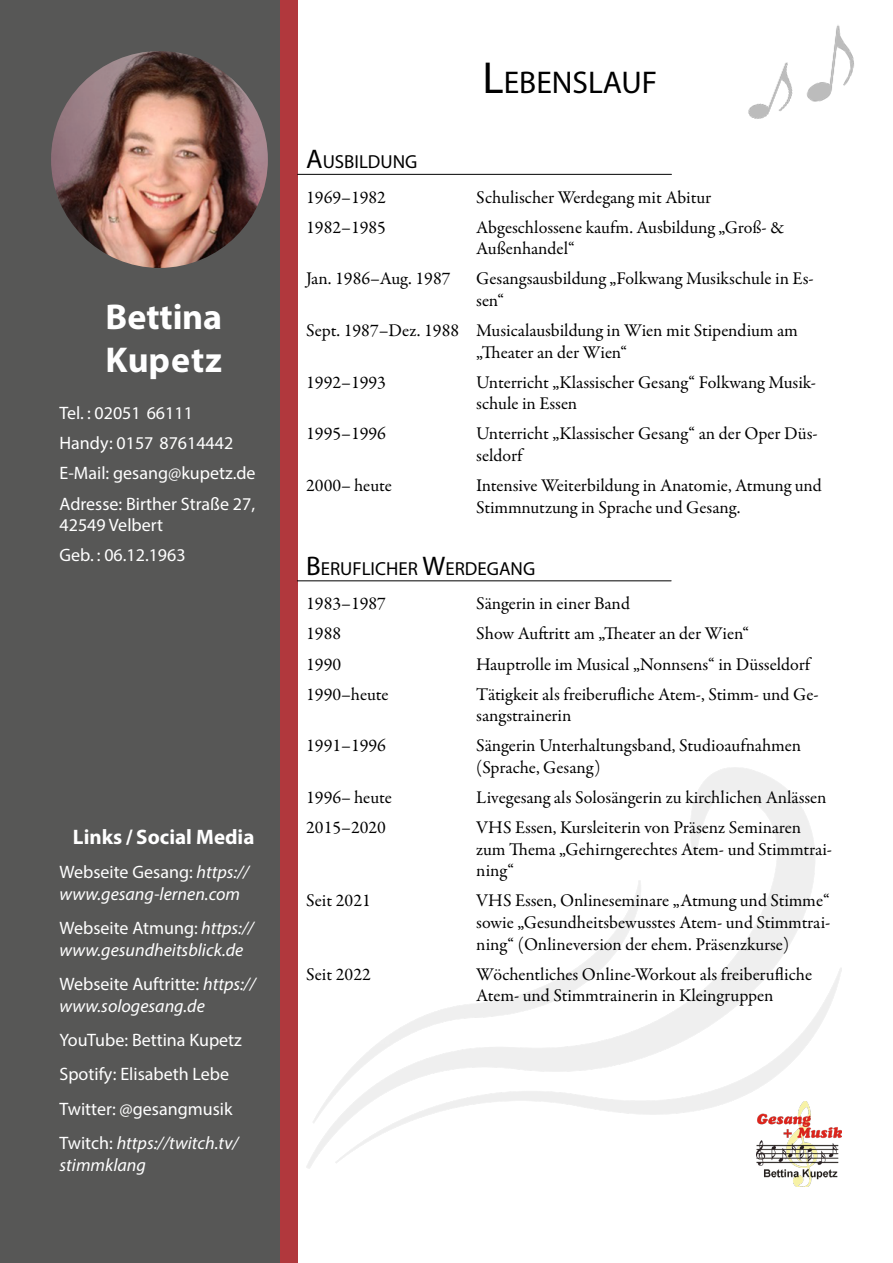
<style>
.page{position:relative;width:893px;height:1263px;background:#fff}
.page>*{position:absolute;margin:0;border:0;box-sizing:border-box;transform-origin:0 0}
.t1{font:700 36px/43.2px "Myriad Pro";color:#fff}
.t2{font:31.5px "Myriad Pro";color:#000}
.t3{font:700 21px "Myriad Pro";color:#fff}
.t4{font:18.9px "Myriad Pro";color:#000}
.t5{font:18px/21.6px "Garamond Premr Pro";color:#000}
.t6{font:18px/30.2px "Myriad Pro";color:#fff}
.t7{font:italic 18px/21.6px "Myriad Pro";color:#fff}
.s1{font-style:normal}
.s2{font-style:italic}
.s3{font-size:45px}
.s4{font-size:27px}
</style>
<div class="page">
<img style="left:764px;top:1169px;width:74px;height:17px">
<div style="left:0;top:0;width:298px;height:1263px;background:#575756"></div>
<div style="left:281px;top:0;width:17px;height:1263px;background:#b1383d"></div>
<img style="left:51px;top:51px;width:217px;height:217px;border-radius:108px">
<img style="left:306px;top:767px;width:536px;height:402px">
<img style="left:748px;top:66px;width:36px;height:53px">
<img style="left:784px;top:25px;width:70px;height:83px">
<hr style="left:298px;top:174px;width:373px;height:1px;background:#000">
<hr style="left:297px;top:580px;width:374px;height:1px;background:#000">
<h1 class="t1" style="left:105px;top:294px;width:118px">Bettina<br>Kupetz</h1>
<p class="t6" style="left:60px;top:398px;width:198px">Tel. : 02051 66111<br>Handy: 0157 87614442<br>E-Mail: gesang@kupetz.de<br>Adresse: Birther Straße 27,</p>
<p class="t6" style="left:60px;top:510px;width:128px">42549 Velbert<br>Geb. : 06.12.1963</p>
<p class="t3" style="left:73px;top:823px;width:183px">Links / Social Media</p>
<p class="t7" style="left:60px;top:861px;width:191px"><span class="s1">Webseite Gesang:</span> https:// www.gesang-lernen.com</p>
<p class="t7" style="left:60px;top:917px;width:196px"><span class="s1">Webseite Atmung:</span> https:// www.gesundheitsblick.de</p>
<p class="t7" style="left:60px;top:973px;width:198px"><span class="s1">Webseite Auftritte:</span> https:// www.sologesang.de</p>
<p class="t6" style="left:60px;top:1022px;width:184px;line-height:34.3px">YouTube: Bettina Kupetz<br>Spotify: Elisabeth Lebe<br>Twitter: @gesangmusik<br>Twitch: <span class="s2">https://twitch.tv/</span></p>
<p class="t7" style="left:60px;top:1153px;width:88px">stimmklang</p>
<h2 class="t2" style="left:482px;top:63px;width:176px"><span class="s3">L</span>EBENSLAUF</h2>
<p class="t4" style="left:306px;top:150px;width:113px"><span class="s4">A</span>USBILDUNG</p>
<p class="t5" style="left:306px;top:187px;width:81px">1969–1982</p>
<p class="t5" style="left:476px;top:187px;width:237px">Schulischer Werdegang mit Abitur</p>
<p class="t5" style="left:306px;top:217px;width:81px">1982–1985</p>
<p class="t5" style="left:476px;top:217px;width:310px">Abgeschlossene kaufm. Ausbildung „Groß- &amp;<br>Außenhandel“</p>
<p class="t5" style="left:306px;top:268px;width:146px">Jan. 1986–Aug. 1987</p>
<p class="t5" style="left:476px;top:268px;width:339px">Gesangsausbildung „Folkwang Musikschule in Es&shy;sen“</p>
<p class="t5" style="left:306px;top:320px;width:493px;text-align:center">Sept. 1987–Dez. 1988 Musicalausbildung in Wien mit Stipendium am „Theater an der Wien“</p>
<p class="t5" style="left:306px;top:372px;width:81px">1992–1993</p>
<p class="t5" style="left:476px;top:372px;width:341px">Unterricht „Klassischer Gesang“ Folkwang Musik&shy;schule in Essen</p>
<p class="t5" style="left:306px;top:423px;width:81px">1995–1996</p>
<p class="t5" style="left:476px;top:423px;width:343px">Unterricht „Klassischer Gesang“ an der Oper Düs&shy;seldorf</p>
<p class="t5" style="left:306px;top:475px;width:87px">2000– heute</p>
<p class="t5" style="left:476px;top:475px;width:347px">Intensive Weiterbildung in Anatomie, Atmung und<br>Stimmnutzung in Sprache und Gesang.</p>
<p class="t4" style="left:306px;top:557px;width:231px"><span class="s4">B</span>ERUFLICHER <span class="s4">W</span>ERDEGANG</p>
<p class="t5" style="left:306px;top:593px;width:81px">1983–1987</p>
<p class="t5" style="left:476px;top:593px;width:155px">Sängerin in einer Band</p>
<p class="t5" style="left:306px;top:623px;width:36px">1988</p>
<p class="t5" style="left:476px;top:623px;width:274px">Show Auftritt am „Theater an der Wien“</p>
<p class="t5" style="left:306px;top:653px;width:36px">1990</p>
<p class="t5" style="left:476px;top:653px;width:335px">Hauptrolle im Musical „Nonnsens“ in Düsseldorf</p>
<p class="t5" style="left:306px;top:684px;width:84px">1990–heute</p>
<p class="t5" style="left:476px;top:684px;width:344px">Tätigkeit als freiberufliche Atem-, Stimm- und Ge&shy;sangstrainerin</p>
<p class="t5" style="left:306px;top:735px;width:81px">1991–1996</p>
<p class="t5" style="left:476px;top:735px;width:326px">Sängerin Unterhaltungsband, Studioaufnahmen (Sprache, Gesang)</p>
<p class="t5" style="left:306px;top:787px;width:87px">1996– heute</p>
<p class="t5" style="left:476px;top:787px;width:352px">Livegesang als Solosängerin zu kirchlichen Anlässen</p>
<p class="t5" style="left:306px;top:817px;width:81px">2015–2020</p>
<p class="t5" style="left:476px;top:817px;width:357px">VHS Essen, Kursleiterin von Präsenz Seminaren zum Thema „Gehirngerechtes Atem- und Stimmtrai&shy;ning“</p>
<p class="t5" style="left:306px;top:890px;width:66px">Seit 2021</p>
<p class="t5" style="left:476px;top:890px;width:356px;text-align:justify">VHS Essen, Onlineseminare „Atmung und Stimme“ sowie „Gesundheitsbewusstes Atem- und Stimmtrai&shy;ning“ (Onlineversion der ehem. Präsenzkurse)</p>
<p class="t5" style="left:306px;top:964px;width:66px">Seit 2022</p>
<p class="t5" style="left:476px;top:964px;width:337px">Wöchentliches Online-Workout als freiberufliche<br>Atem- und Stimmtrainerin in Kleingruppen</p>
</div>
